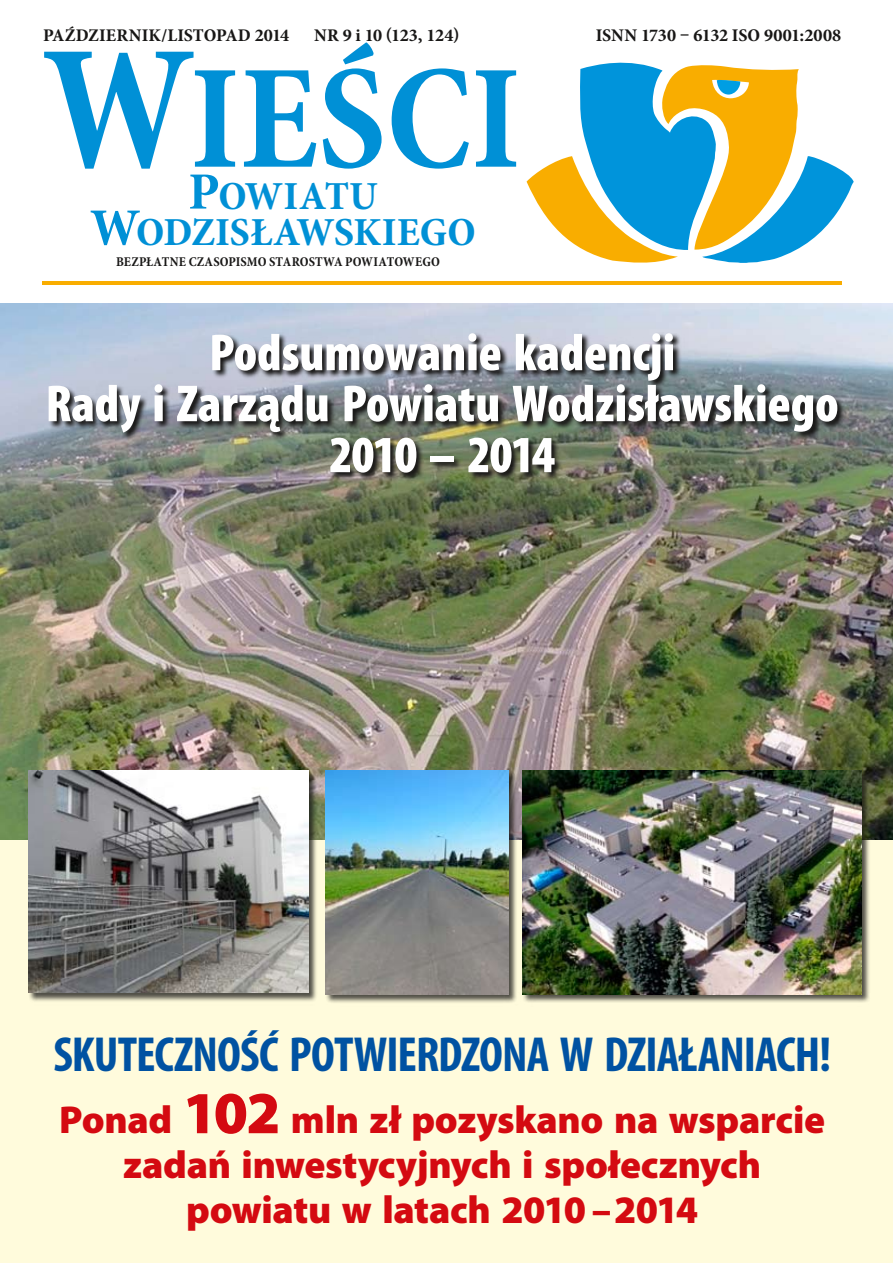
<style>
.page{position:relative;width:893px;height:1263px;background:#fff}
.page>*{position:absolute;margin:0;border:0;box-sizing:border-box;transform-origin:0 0}
.t1{font:700 condensed 150px "Minion Pro";color:#0090d6}
.t2{font:900 condensed 52.5px/51px "Myriad Pro";letter-spacing:-.005em;color:#fff;text-align:center}
.t3{font:700 condensed 49.5px "Myriad Pro";letter-spacing:-.02em;color:#0052a2}
.t4{font:700 condensed 40.2px/36px "Minion Pro";color:#0090d6;text-align:center;scale:1.08 1}
.t5{font:900 39px/45px "Myriad Pro";letter-spacing:-.01em;color:#d40a11;text-align:center}
.t6{font:700 condensed 18px "Minion Pro";letter-spacing:-.005em;color:#181716;scale:1.08 1}
.t7{font:700 condensed 13.5px "Minion Pro";letter-spacing:.005em;color:#181716}
.s1{font-size:179.1px}
.s2{font-size:52.95px}
.s3{font-size:60px}
</style>
<div class="page">
<div style="left:0;top:804px;width:893px;height:459px;background:#fffbdc"></div>
<svg style="left:527px;top:62px;width:327px;height:201px"></svg>
<hr style="left:43px;top:281px;width:799px;height:4px;background:#f9ad00">
<img style="left:1px;top:303px;width:892px;height:537px">
<img style="left:49px;top:333px;width:844px;height:190px">
<div style="left:325px;top:770px;width:198px;height:239px;background:#181716;opacity:.75"></div>
<img style="left:326px;top:770px;width:182px;height:224px">
<div style="left:522px;top:770px;width:354px;height:239px;background:#181716;opacity:.75"></div>
<img style="left:523px;top:770px;width:338px;height:224px">
<div style="left:28px;top:770px;width:295px;height:238px;background:#181716;opacity:.75"></div>
<img style="left:28px;top:770px;width:280px;height:222px">
<p class="t6" style="left:43px;top:23px;width:229px">PAŹDZIERNIK/LISTOPAD 2014</p>
<p class="t6" style="left:314px;top:23px;width:136px">Nr 9 i 10 (123, 124)</p>
<p class="t6" style="left:596px;top:23px;width:229px">ISNN 1730 – 6132 ISO 9001:2008</p>
<h1 class="t1" style="left:42px;top:15px;width:480px"><span class="s1">W</span>IEŚCI</h1>
<p class="t4" style="left:90px;top:178px;width:359px"><span class="s2">P</span>OWIATU<br><span class="s2">W</span>ODZISŁAWSKIEGO</p>
<p class="t7" style="left:116px;top:252px;width:325px">BEZPŁATNE CZASOPISMO STAROSTWA POWIATOWEGO</p>
<h2 class="t2" style="left:46px;top:328px;width:795px">Podsumowanie kadencji<br>Rady i Zarządu Powiatu Wodzisławskiego<br>2010 – 2014</h2>
<p class="t3" style="left:53px;top:1024px;width:779px">SKUTECZNOŚĆ POTWIERDZONA W DZIAŁANIACH!</p>
<p class="t5" style="left:59px;top:1098px;width:767px">Ponad <span class="s3">102</span> mln zł pozyskano na wsparcie zadań inwestycyjnych i społecznych powiatu w latach 2010 – 2014</p>
</div>
